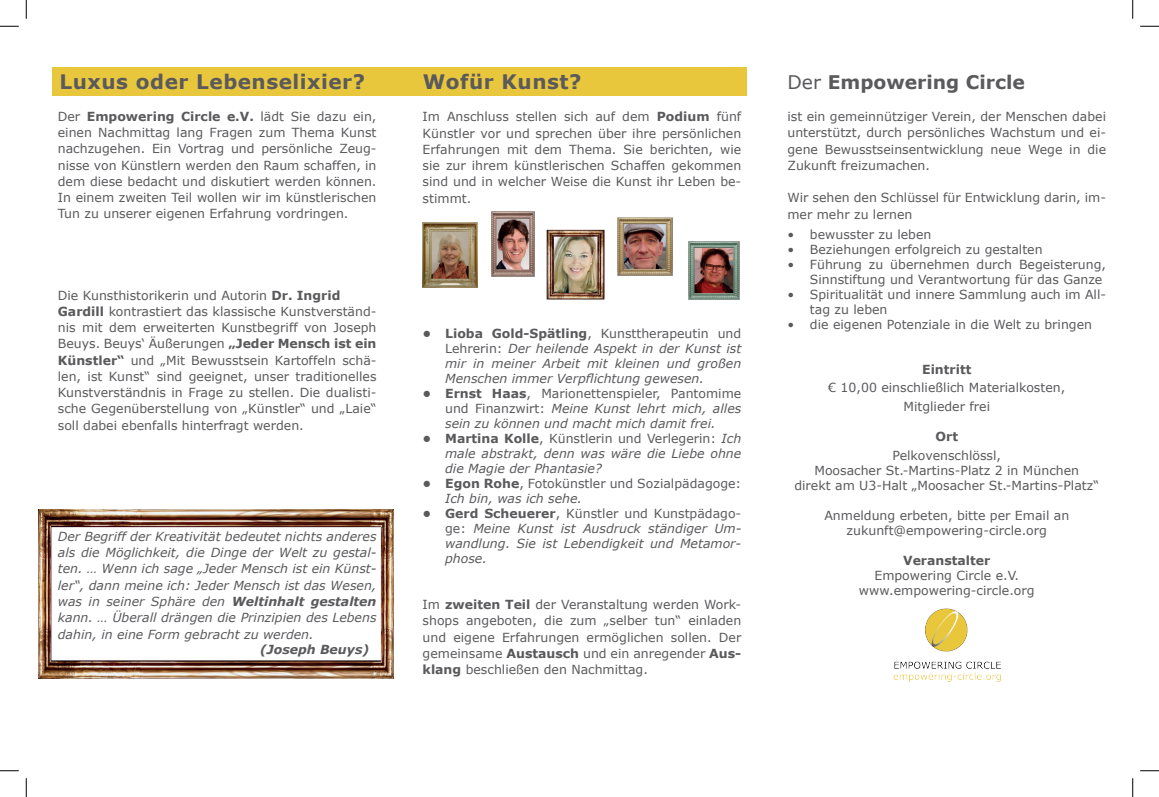
<style>
.page{position:relative;width:1159px;height:797px;background:#fff}
.page>*{position:absolute;margin:0;border:0;box-sizing:border-box;transform-origin:0 0}
.t1{font:700 20px "Verdana";letter-spacing:.025em;color:#5a5a5d}
.t2{font:700 18.75px "Verdana";color:#5a5a5d}
.t3{font:12.5px/16.2px "Verdana";color:#5a5a5d}
.t4{font:italic 12.5px/15px "Verdana";color:#5a5a5d;text-align:justify}
.t5{font:700 12.5px "Verdana";color:#5a5a5d}
.t6{font:italic 700 12.5px "Verdana";color:#5a5a5d}
.s1{font-weight:700}
.s2{font-weight:700;font-style:normal}
.s3{font-style:normal}
.s4{font-style:italic}
.s5{font-weight:400}
</style>
<div class="page">
<img style="left:39px;top:509px;width:354px;height:169px">
<img style="left:893px;top:608px;width:108px;height:74px">
<img style="left:422px;top:222px;width:56px;height:66px">
<img style="left:617px;top:217px;width:55px;height:58px">
<img style="left:688px;top:241px;width:50px;height:58px">
<img style="left:492px;top:211px;width:42px;height:65px">
<img style="left:546px;top:230px;width:58px;height:69px">
<div style="left:52px;top:67px;width:694px;height:29px;background:#e9c73d"></div>
<svg style="left:0;top:25px;width:19px;height:2px"></svg>
<svg style="left:1140px;top:25px;width:18px;height:2px"></svg>
<svg style="left:0;top:770px;width:19px;height:1px"></svg>
<svg style="left:1140px;top:770px;width:18px;height:1px"></svg>
<svg style="left:25px;top:0;width:2px;height:19px"></svg>
<svg style="left:25px;top:778px;width:2px;height:19px"></svg>
<svg style="left:1132px;top:0;width:1px;height:19px"></svg>
<svg style="left:1132px;top:778px;width:1px;height:19px"></svg>
<h1 class="t1" style="left:60px;top:67px;width:307px">Luxus oder Lebenselixier?</h1>
<h1 class="t1" style="left:422px;top:67px;width:160px">Wofür Kunst?</h1>
<p class="t3" style="left:58px;top:108px;width:320px;text-align:justify">Der <span class="s1">Empowering Circle e.V.</span> lädt Sie dazu ein, einen Nachmittag lang Fragen zum Thema Kunst nachzugehen. Ein Vortrag und persönliche Zeug&shy;nisse von Künstlern werden den Raum schaffen, in dem diese bedacht und diskutiert werden können.<br>In einem zweiten Teil wollen wir im künstlerischen Tun zu unserer eigenen Erfahrung vordringen.</p>
<p class="t3" style="left:58px;top:287px;width:320px">Die Kunsthistorikerin und Autorin <span class="s1">Dr. Ingrid Gardill</span> kontrastiert das klassische Kunstverständ&shy;nis mit dem erweiterten Kunstbegriff von Joseph Beuys. Beuys‘ Äußerungen <span class="s1">„Jeder Mensch ist ein Künstler“</span> und „Mit Bewusstsein Kartoffeln schä&shy;len, ist Kunst“ sind geeignet, unser traditionelles Kunstverständnis in Frage zu stellen. Die dualisti&shy;sche Gegenüberstellung von „Künstler“ und „Laie“ soll dabei ebenfalls hinterfragt werden.</p>
<p class="t4" style="left:58px;top:528px;width:320px;line-height:16.2px">Der Begriff der Kreativität bedeutet nichts anderes als die Möglichkeit, die Dinge der Welt zu gestal&shy;ten. … Wenn ich sage „Jeder Mensch ist ein Künst&shy;ler“, dann meine ich: Jeder Mensch ist das Wesen, was in seiner Sphäre den <span class="s1">Weltinhalt gestalten </span>kann. … Überall drängen die Prinzipien des Lebens dahin, in eine Form gebracht zu werden.</p>
<p class="t6" style="left:260px;top:640px;width:110px">(Joseph Beuys)</p>
<p class="t3" style="left:422px;top:108px;width:320px;text-align:justify">Im Anschluss stellen sich auf dem <span class="s1">Podium</span> fünf Künstler vor und sprechen über ihre persönlichen Erfahrungen mit dem Thema. Sie berichten, wie sie zur ihrem künstlerischen Schaffen gekommen sind und in welcher Weise die Kunst ihr Leben be&shy;stimmt.</p>
<p class="t4" style="left:445px;top:325px;width:297px;text-indent:-22px"><span class="s2">• Lioba Gold-Spätling</span><span class="s3">, Kunsttherapeutin und Lehrerin:</span> Der heilende Aspekt in der Kunst ist mir in meiner Arbeit mit kleinen und großen Menschen immer Verpflichtung gewesen.</p>
<p class="t4" style="left:445px;top:385px;width:297px;text-indent:-22px"><span class="s2">• Ernst Haas</span><span class="s3">, Marionettenspieler, Pantomime und Finanzwirt:</span> Meine Kunst lehrt mich, alles sein zu können und macht mich damit frei.</p>
<p class="t4" style="left:445px;top:430px;width:297px;text-indent:-22px"><span class="s2">• Martina Kolle</span><span class="s3">, Künstlerin und Verlegerin:</span> Ich male abstrakt, denn was wäre die Liebe ohne die Magie der Phantasie?</p>
<p class="t3" style="left:445px;top:475px;width:297px;line-height:15px;text-indent:-22px"><span class="s1">• Egon Rohe</span>, Fotokünstler und Sozialpädagoge:<br><span class="s4">Ich bin, was ich sehe.</span></p>
<p class="t4" style="left:445px;top:505px;width:297px;text-indent:-22px"><span class="s2">• Gerd Scheuerer</span><span class="s3">, Künstler und Kunstpädago&shy;ge:</span> Meine Kunst ist Ausdruck ständiger Um&shy;wandlung. Sie ist Lebendigkeit und Metamor&shy;phose.</p>
<p class="t3" style="left:422px;top:596px;width:320px;text-align:justify">Im <span class="s1">zweiten Teil</span> der Veranstaltung werden Work&shy;shops angeboten, die zum „selber tun“ einladen und eigene Erfahrungen ermöglichen sollen. Der gemeinsame <span class="s1">Austausch</span> und ein anregender <span class="s1">Aus&shy;klang</span> beschließen den Nachmittag.</p>
<h2 class="t2" style="left:787px;top:68px;width:239px"><span class="s5">Der</span> Empowering Circle</h2>
<p class="t3" style="left:787px;top:108px;width:320px;text-align:justify">ist ein gemeinnütziger Verein, der Menschen dabei unterstützt, durch persönliches Wachstum und ei&shy;gene Bewusstseinsentwicklung neue Wege in die Zukunft freizumachen.</p>
<p class="t3" style="left:787px;top:189px;width:320px">Wir sehen den Schlüssel für Entwicklung darin, im&shy;mer mehr zu lernen</p>
<p class="t3" style="left:787px;top:226px;width:145px">• bewusster zu leben</p>
<p class="t3" style="left:787px;top:241px;width:257px">• Beziehungen erfolgreich zu gestalten</p>
<p class="t3" style="left:809px;top:256px;width:297px;line-height:15px;text-indent:-22px">• Führung zu übernehmen durch Begeisterung,<br>Sinnstiftung und Verantwortung für das Ganze</p>
<p class="t3" style="left:809px;top:286px;width:297px;line-height:15px;text-indent:-22px">• Spiritualität und innere Sammlung auch im All&shy;tag zu leben</p>
<p class="t3" style="left:787px;top:316px;width:306px">• die eigenen Potenziale in die Welt zu bringen</p>
<p class="t5" style="left:921px;top:360px;width:51px">Eintritt</p>
<p class="t3" style="left:828px;top:378px;width:238px;line-height:18.8px;text-align:center">€ 10,00 einschließlich Materialkosten,<br>Mitglieder frei</p>
<p class="t5" style="left:935px;top:428px;width:24px">Ort</p>
<p class="t3" style="left:794px;top:448px;width:306px;line-height:15px;text-align:center">Pelkovenschlössl,<br>Moosacher St.-Martins-Platz 2 in München<br>direkt am U3-Halt „Moosacher St.-Martins-Platz“</p>
<p class="t3" style="left:824px;top:508px;width:246px;line-height:15px;text-align:center">Anmeldung erbeten, bitte per Email an zukunft@empowering-circle.org</p>
<p class="t5" style="left:902px;top:551px;width:89px">Veranstalter</p>
<p class="t3" style="left:858px;top:568px;width:177px;line-height:15px;text-align:center">Empowering Circle e.V. www.empowering-circle.org</p>
</div>
